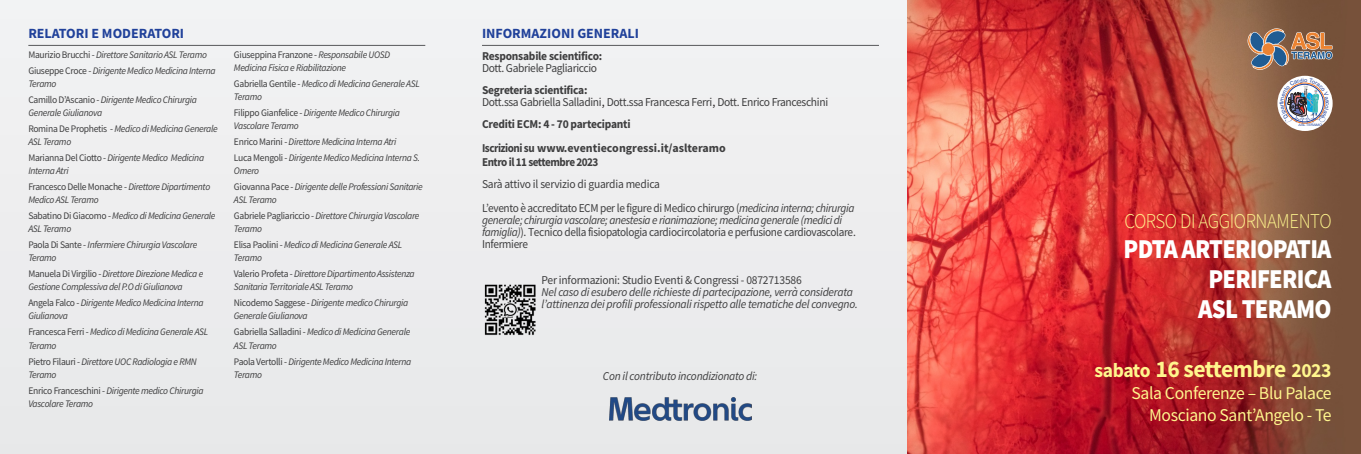
<style>
.page{position:relative;width:1361px;height:454px;background:#ededee}
.page>*{position:absolute;margin:0;border:0;box-sizing:border-box;transform-origin:0 0}
.t1{font:900 27.3px/30px "Source Sans Pro";letter-spacing:-.03em;color:#fff;text-align:right;scale:.9 1}
.t2{font:700 24px "Source Sans Pro";letter-spacing:-.02em;color:#fff68d}
.t3{font:300 21px "Source Sans Pro";letter-spacing:-.02em;color:#fff68d;scale:.9 1}
.t4{font:18px/22px "Source Sans Pro";letter-spacing:-.02em;color:#fff68d;text-align:right}
.t5{font:700 14px "Source Sans Pro";color:#20419a}
.t6{font:12px/12px "Source Sans Pro";letter-spacing:-.03em;color:#3e3e3f;scale:.96 1}
.t7{font:italic 12px/12px "Source Sans Pro";letter-spacing:-.025em;color:#3e3e3f;scale:.94 1}
.t8{font:italic 12px/12px "Source Sans Pro";letter-spacing:-.025em;color:#3e3e3f;scale:.96 1}
.t9{font:700 12px/24px "Source Sans Pro";letter-spacing:-.02em;color:#3e3e3f;scale:.96 1}
.t10{font:700 12px "Source Sans Pro";letter-spacing:-.045em;color:#3e3e3f;scale:.93 1}
.t11{font:italic 10px/16px "Source Sans Pro";letter-spacing:-.035em;color:#3e3e3f;scale:.96 1}
.t12{font:3.3px "Arial";letter-spacing:-.04em;color:#20419a;scale:1.18 1}
.s1{font-style:normal}
.s2{font-weight:700}
.s3{color:#231f20}
.s4{font-style:italic}
.s5{font-size:20px}
</style>
<div class="page">
<hr style="left:482px;top:45px;width:397px;height:1px;background:#57585a">
<img style="left:484px;top:284px;width:52px;height:52px">
<img style="left:609px;top:397px;width:142px;height:23px">
<img style="left:907px;top:0;width:454px;height:454px">
<svg style="left:1247px;top:28px;width:85px;height:42px;background:#8b7569"></svg>
<div style="left:1277px;top:76px;width:55px;height:55px;background:#fff;border-radius:50%"></div>
<hr style="left:28px;top:45px;width:397px;height:1px;background:#57585a">
<img style="left:1279px;top:78px;width:49px;height:45px">
<h3 class="t5" style="left:28px;top:24px;width:157px">RELATORI E MODERATORI</h3>
<p class="t11" style="left:28px;top:47px;width:197px"><span class="s1">Maurizio Brucchi -</span> Direttore SanitarioASL Teramo<br><span class="s1">Giuseppe Croce -</span> Dirigente Medico Medicina Interna</p>
<p class="t11" style="left:28px;top:76px;width:177px">Teramo<br><span class="s1">Camillo D’Ascanio -</span> Dirigente MedicoChirurgia</p>
<p class="t11" style="left:28px;top:105px;width:199px">Generale Giulianova<br><span class="s1">Romina De Prophetis -</span> Medicodi Medicina Generale</p>
<p class="t11" style="left:28px;top:134px;width:185px">ASL Teramo<br><span class="s1">Marianna Del Ciotto -</span> Dirigente Medico Medicina</p>
<p class="t11" style="left:28px;top:163px;width:191px">Interna Atri<br><span class="s1">Francesco Delle Monache -</span> Direttore Dipartimento</p>
<p class="t11" style="left:28px;top:192px;width:197px">MedicoASL Teramo<br><span class="s1">Sabatino Di Giacomo -</span> Medicodi Medicina Generale</p>
<p class="t11" style="left:28px;top:221px;width:177px">ASL Teramo<br><span class="s1">Paola Di Sante -</span> Infermiere Chirurgia Vascolare</p>
<p class="t11" style="left:28px;top:250px;width:184px">Teramo<br><span class="s1">Manuela Di Virgilio -</span> Direttore Direzione Medica e</p>
<p class="t11" style="left:28px;top:279px;width:184px">Gestione Complessiva del P.O di Giulianova<br><span class="s1">Angela Falco -</span> Dirigente Medico Medicina Interna</p>
<p class="t11" style="left:28px;top:308px;width:189px">Giulianova<br><span class="s1">Francesca Ferri -</span> Medicodi Medicina Generale ASL</p>
<p class="t11" style="left:28px;top:337px;width:177px">Teramo<br><span class="s1">Pietro Filauri -</span> Direttore UOC Radiologia e RMN</p>
<p class="t11" style="left:28px;top:366px;width:184px">Teramo<br><span class="s1">Enrico Franceschini -</span> Dirigente medicoChirurgia</p>
<p class="t11" style="left:28px;top:395px;width:69px">Vascolare Teramo</p>
<p class="t11" style="left:234px;top:48px;width:164px;line-height:13px"><span class="s1">Giuseppina Franzone -</span> Responsabile UOSD<br>Medicina Fisica e Riabilitazione</p>
<p class="t11" style="left:234px;top:77px;width:195px;line-height:13px"><span class="s1">Gabriella Gentile -</span> Medicodi Medicina Generale ASL<br>Teramo</p>
<p class="t11" style="left:234px;top:106px;width:174px;line-height:13px"><span class="s1">Filippo Gianfelice -</span> Dirigente MedicoChirurgia<br>Vascolare Teramo</p>
<p class="t11" style="left:234px;top:134px;width:195px"><span class="s1">Enrico Marini -</span> Direttore Medicina Interna Atri<br><span class="s1">Luca Mengoli -</span> Dirigente Medico Medicina Interna S.</p>
<p class="t11" style="left:234px;top:163px;width:198px">Omero<br><span class="s1">Giovanna Pace -</span> Dirigente delle Professioni Sanitarie</p>
<p class="t11" style="left:234px;top:192px;width:195px">ASL Teramo<br><span class="s1">Gabriele Pagliariccio -</span> Direttore Chirurgia Vascolare</p>
<p class="t11" style="left:234px;top:221px;width:177px">Teramo<br><span class="s1">Elisa Paolini -</span> Medicodi Medicina Generale ASL</p>
<p class="t11" style="left:234px;top:250px;width:190px">Teramo<br><span class="s1">Valerio Profeta -</span> Direttore Dipartimento Assistenza</p>
<p class="t11" style="left:234px;top:279px;width:183px">Sanitaria Territoriale ASL Teramo<br><span class="s1">Nicodemo Saggese -</span> Dirigente medicoChirurgia</p>
<p class="t11" style="left:234px;top:308px;width:185px">Generale Giulianova<br><span class="s1">Gabriella Salladini -</span> Medicodi Medicina Generale</p>
<p class="t11" style="left:234px;top:337px;width:186px">ASL Teramo<br><span class="s1">Paola Vertolli -</span> Dirigente Medico Medicina Interna</p>
<p class="t11" style="left:234px;top:366px;width:31px">Teramo</p>
<h3 class="t5" style="left:482px;top:24px;width:158px">INFORMAZIONI GENERALI</h3>
<p class="t9" style="left:482px;top:43px;width:127px">Responsabile scientifico:</p>
<p class="t6" style="left:482px;top:61px;width:121px">Dott. Gabriele Pagliariccio</p>
<p class="t6" style="left:482px;top:83px;width:362px"><span class="s2">Segreteria scientifica:<br></span>Dott.ssa Gabriella Salladini<span class="s3">,</span> Dott.ssa Francesca Ferri<span class="s3">,</span> Dott. Enrico Franceschini</p>
<p class="t9" style="left:482px;top:111px;width:255px">Crediti ECM: 4 - 70 partecipanti<br>Iscrizionisu www.eventiecongressi.it/aslteramo</p>
<p class="t10" style="left:482px;top:154px;width:127px">Entro il 11 settembre 2023</p>
<p class="t6" style="left:482px;top:171px;width:389px;line-height:24px">Sarà attivo il servizio di guardia medica<br>L’evento è accreditato ECM per le figure di Medico chirurgo (<span class="s4">medicina interna; chirurgia</span></p>
<p class="t7" style="left:482px;top:213px;width:399px">generale; chirurgia vascolare; anestesia e rianimazione; medicina generale (medici di famiglia)<span class="s1">). Tecnico della fisiopatologia cardiocircolatoria e perfusione cardiovascolare.<br>Infermiere</span></p>
<p class="t6" style="left:541px;top:273px;width:273px">Per informazioni: Studio Eventi &amp; Congressi - 0872713586</p>
<p class="t8" style="left:541px;top:285px;width:331px">Nel caso di esubero delle richieste di partecipazione, verrà considerata l’attinenza dei profili professionali rispetto alle tematiche del convegno.</p>
<p class="t8" style="left:603px;top:369px;width:162px">Con il contributo incondizionato di:</p>
<p class="t12" style="left:1298px;top:123px;width:21px">ASL TERAMO</p>
<h3 class="t3" style="left:1124px;top:207px;width:232px">CORSO DI AGGIORNAMENTO</h3>
<h1 class="t1" style="left:1123px;top:233px;width:232px">PDTA ARTERIOPATIA<br>PERIFERICA<br>ASL TERAMO</h1>
<h2 class="t2" style="left:1094px;top:353px;width:239px"><span class="s5">sabato</span> 16 settembre <span class="s5">2023</span></h2>
<h3 class="t4" style="left:1131px;top:382px;width:202px">Sala Conferenze – Blu Palace<br>Mosciano Sant’Angelo - Te</h3>
</div>
